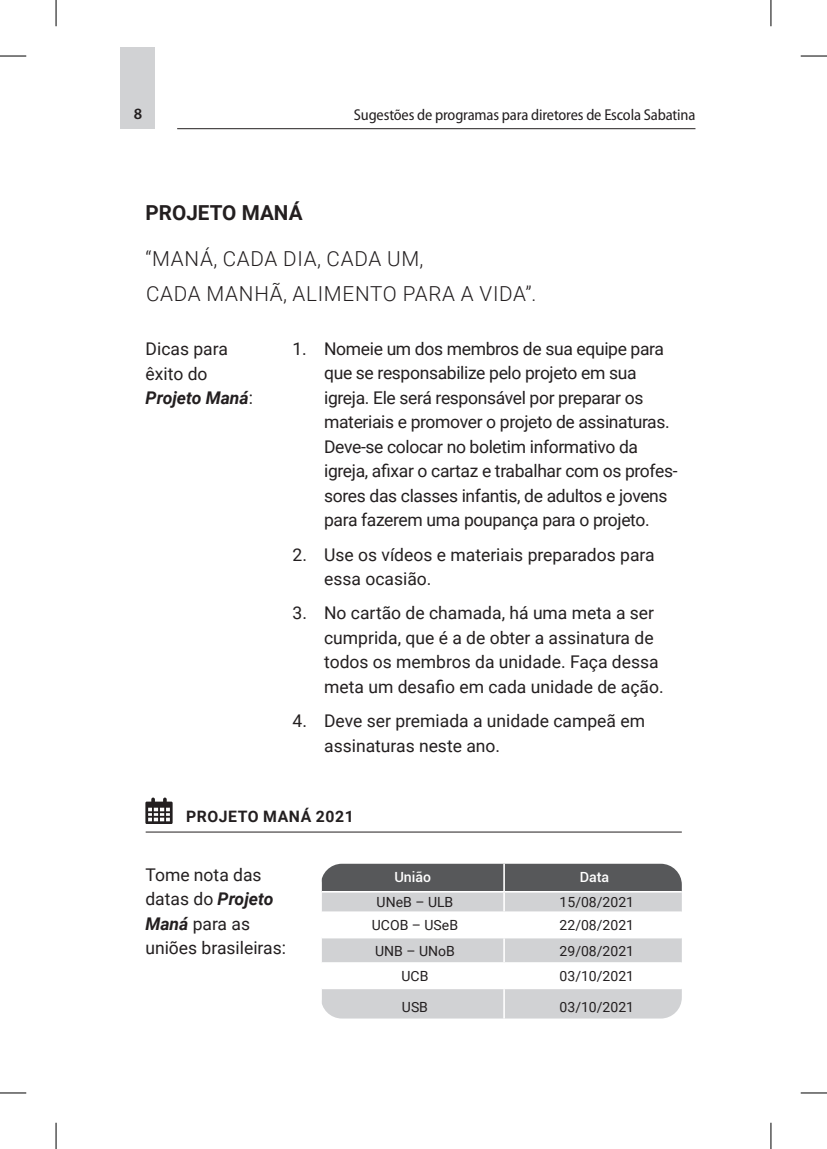
<style>
.page{position:relative;width:827px;height:1149px;background:#fff}
.page>*{position:absolute;margin:0;border:0;box-sizing:border-box;transform-origin:0 0}
.texto1{font:300 20.65px "Roboto";letter-spacing:.035em;color:#231f20}
.texto1-2{font:700 20.65px "Roboto";color:#231f20}
.texto1-3{font:17.5px/24.5px "Roboto";letter-spacing:-.02em;color:#231f20}
.texto1-4{font:17.5px/24.5px "Roboto";color:#231f20}
.texto{font:17.5px/24.5px "Roboto";color:#231f20}
.t1{font:semi-condensed 15.75px "Myriad Pro";letter-spacing:-.01em;color:#231f20}
.texto-2{font:700 15.75px "Roboto";letter-spacing:.035em;color:#231f20}
.t2{font:600 15.75px "Myriad Pro";color:#231f20}
.t3{font:14px "Roboto";color:#231f20}
.t4{font:500 14px "Roboto";color:#fff}
.s1{font-weight:700;font-style:italic}
</style>
<div class="page">
<hr style="left:177px;top:128px;width:518px;height:1px;background:#231f20">
<div style="left:121px;top:47px;width:34px;height:81px;background:#d1d2d4"></div>
<div style="left:322px;top:989px;width:359px;height:29px;background:#d1d2d4"></div>
<hr style="left:503px;top:989px;width:2px;height:29px;background:#fff">
<svg style="left:321px;top:864px;width:360px;height:99px"></svg>
<hr style="left:146px;top:831px;width:535px;height:1px;background:#231f20">
<svg style="left:145px;top:797px;width:27px;height:27px"></svg>
<svg style="left:0;top:56px;width:26px;height:1px"></svg>
<svg style="left:800px;top:56px;width:26px;height:1px"></svg>
<svg style="left:0;top:1092px;width:26px;height:1px"></svg>
<svg style="left:800px;top:1092px;width:26px;height:1px"></svg>
<svg style="left:56px;top:0;width:1px;height:26px"></svg>
<svg style="left:56px;top:1123px;width:1px;height:26px"></svg>
<svg style="left:770px;top:0;width:1px;height:26px"></svg>
<svg style="left:770px;top:1123px;width:1px;height:26px"></svg>
<p class="t2" style="left:134px;top:104px;width:10px">8</p>
<p class="t1" style="left:354px;top:105px;width:343px">Sugestões de programas para diretores de Escola Sabatina</p>
<p class="texto1-2" style="left:146px;top:199px;width:158px">PROJETO MANÁ</p>
<p class="texto1" style="left:146px;top:245px;width:279px">“MANÁ, CADA DIA, CADA UM,</p>
<p class="texto1" style="left:146px;top:279px;width:392px">CADA MANHÃ, ALIMENTO PARA A VIDA”.</p>
<p class="texto1-3" style="left:324px;top:335px;width:355px;text-indent:-32px">1. Nomeie um dos membros de sua equipe para que se responsabilize pelo projeto em sua igreja. Ele será responsável por preparar os materiais e promover o projeto de assinaturas.<br>Deve-se colocar no boletim informativo da igreja, afixar o cartaz e trabalhar com os profes&shy;sores das classes infantis, de adultos e jovens para fazerem uma poupança para o projeto.</p>
<p class="texto1-4" style="left:324px;top:541px;width:332px;text-indent:-32px">2. Use os vídeos e materiais preparados para essa ocasião.</p>
<p class="texto1-4" style="left:324px;top:600px;width:341px;text-indent:-32px">3. No cartão de chamada, há uma meta a ser cumprida, que é a de obter a assinatura de todos os membros da unidade. Faça dessa meta um desafio em cada unidade de ação.</p>
<p class="texto1-4" style="left:324px;top:708px;width:322px;text-indent:-32px">4. Deve ser premiada a unidade campeã em assinaturas neste ano.</p>
<p class="texto" style="left:146px;top:336px;width:109px">Dicas para êxito do<br><span class="s1">Projeto Maná</span>:</p>
<p class="texto-2" style="left:186px;top:806px;width:169px">PROJETO MANÁ 2021</p>
<p class="texto1-4" style="left:145px;top:861px;width:142px">Tome nota das datas do <span class="s1">Projeto<br>Maná</span> para as uniões brasileiras:</p>
<p class="t4" style="left:394px;top:867px;width:38px">União</p>
<p class="t4" style="left:579px;top:867px;width:31px">Data</p>
<p class="t3" style="left:376px;top:892px;width:78px">UNeB – ULB</p>
<p class="t3" style="left:559px;top:892px;width:76px">15/08/2021</p>
<p class="t3" style="left:372px;top:915px;width:88px">UCOB – USeB</p>
<p class="t3" style="left:559px;top:915px;width:76px">22/08/2021</p>
<p class="t3" style="left:375px;top:941px;width:81px">UNB – UNoB</p>
<p class="t3" style="left:559px;top:941px;width:76px">29/08/2021</p>
<p class="t3" style="left:401px;top:966px;width:28px">UCB</p>
<p class="t3" style="left:559px;top:966px;width:76px">03/10/2021</p>
<p class="t3" style="left:402px;top:997px;width:28px">USB</p>
<p class="t3" style="left:559px;top:997px;width:76px">03/10/2021</p>
</div>
